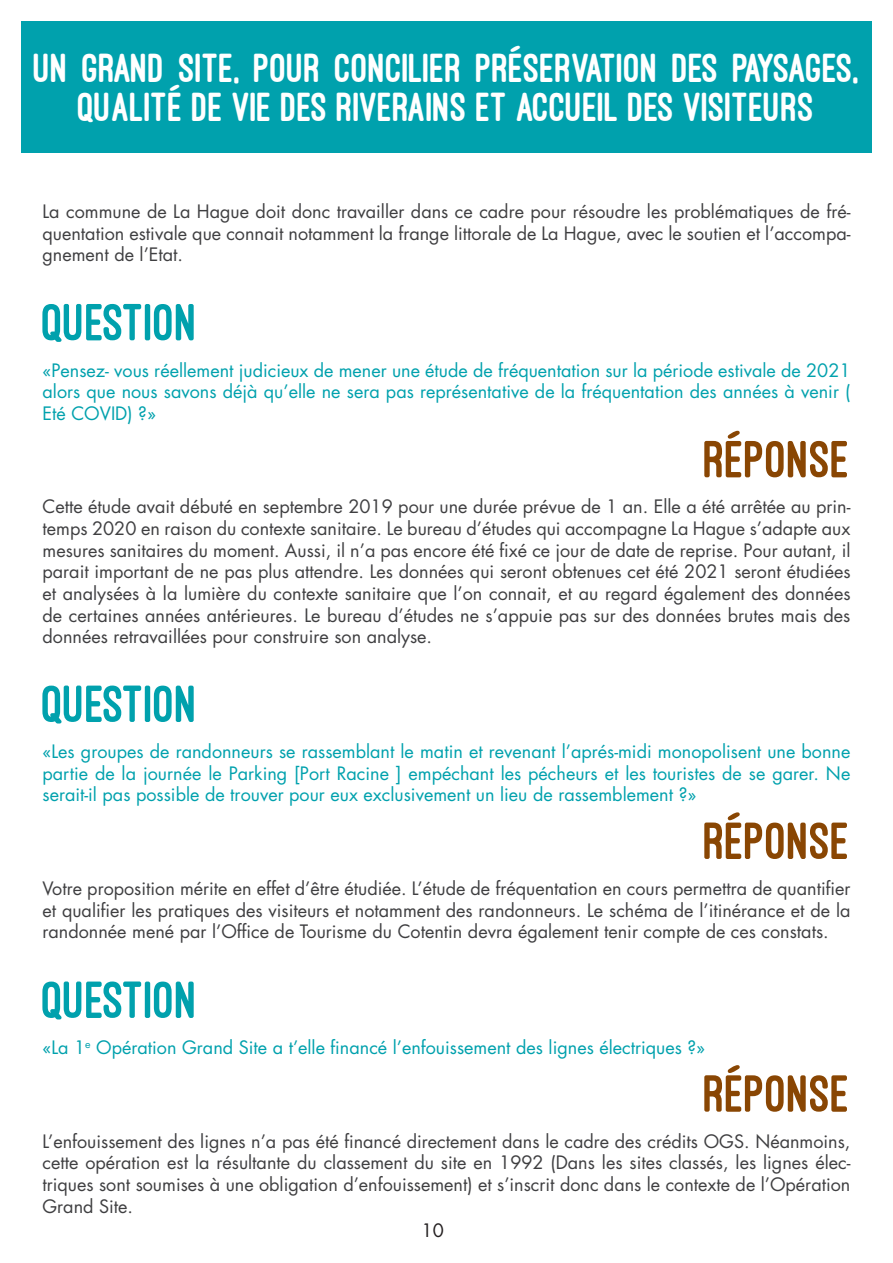
<style>
.page{position:relative;width:893px;height:1263px;background:#fff}
.page>*{position:absolute;margin:0;border:0;box-sizing:border-box;transform-origin:0 0}
.t1{font:800 54px "Ostrich Sans";color:#00a1ad}
.t2{font:800 54px "Ostrich Sans";color:#894603}
.t3{font:800 42px/39px "Ostrich Sans";color:#fff;text-align:center}
.t4{font:18px/21.6px "Futura Std";color:#3f3f41;text-align:justify}
.t5{font:18px/21.6px "Futura Std";color:#00a1ad;text-align:justify}
.t6{font:18px "Futura Std";color:#231f20}
</style>
<div class="page">
<div style="left:21px;top:21px;width:851px;height:132px;background:#00a1ad"></div>
<p class="t3" style="left:34px;top:49px;width:826px">UN GRAND SITE, POUR CONCILIER PRÉSERVATION DES PAYSAGES,<br>QUALITÉ DE VIE DES RIVERAINS ET ACCUEIL DES VISITEURS</p>
<p class="t4" style="left:43px;top:201px;width:809px">La commune de La Hague doit donc travailler dans ce cadre pour résoudre les problématiques de fré&shy;quentation estivale que connait notamment la frange littorale de La Hague, avec le soutien et l’accompa&shy;gnement de l’Etat.</p>
<p class="t1" style="left:43px;top:294px;width:157px">QUESTION</p>
<p class="t5" style="left:43px;top:359px;width:809px">«Pensez- vous réellement judicieux de mener une étude de fréquentation sur la période estivale de 2021 alors que nous savons déjà qu’elle ne sera pas représentative de la fréquentation des années à venir ( Eté COVID) ?»</p>
<p class="t2" style="left:704px;top:431px;width:148px">RÉPONSE</p>
<p class="t4" style="left:43px;top:496px;width:809px">Cette étude avait débuté en septembre 2019 pour une durée prévue de 1 an. Elle a été arrêtée au prin&shy;temps 2020 en raison du contexte sanitaire. Le bureau d’études qui accompagne La Hague s’adapte aux mesures sanitaires du moment. Aussi, il n’a pas encore été fixé ce jour de date de reprise. Pour autant, il parait important de ne pas plus attendre. Les données qui seront obtenues cet été 2021 seront étudiées et analysées à la lumière du contexte sanitaire que l’on connait, et au regard également des données de certaines années antérieures. Le bureau d’études ne s’appuie pas sur des données brutes mais des données retravaillées pour construire son analyse.</p>
<p class="t1" style="left:43px;top:675px;width:157px">QUESTION</p>
<p class="t5" style="left:43px;top:741px;width:809px">«Les groupes de randonneurs se rassemblant le matin et revenant l’aprés-midi monopolisent une bonne partie de la journée le Parking [Port Racine ] empéchant les pécheurs et les touristes de se garer. Ne serait-il pas possible de trouver pour eux exclusivement un lieu de rassemblement ?»</p>
<p class="t2" style="left:704px;top:812px;width:148px">RÉPONSE</p>
<p class="t4" style="left:43px;top:878px;width:809px">Votre proposition mérite en effet d’être étudiée. L’étude de fréquentation en cours permettra de quantifier et qualifier les pratiques des visiteurs et notamment des randonneurs. Le schéma de l’itinérance et de la randonnée mené par l’Office de Tourisme du Cotentin devra également tenir compte de ces constats.</p>
<p class="t1" style="left:43px;top:971px;width:157px">QUESTION</p>
<p class="t5" style="left:43px;top:1037px;width:664px">«La 1<sup>e</sup> Opération Grand Site a t’elle financé l’enfouissement des lignes électriques ?»</p>
<p class="t2" style="left:704px;top:1065px;width:148px">RÉPONSE</p>
<p class="t4" style="left:43px;top:1130px;width:809px">L’enfouissement des lignes n’a pas été financé directement dans le cadre des crédits OGS. Néanmoins, cette opération est la résultante du classement du site en 1992 (Dans les sites classés, les lignes élec&shy;triques sont soumises à une obligation d’enfouissement) et s’inscrit donc dans le contexte de l’Opération Grand Site.</p>
<p class="t6" style="left:422px;top:1219px;width:24px">10</p>
</div>
